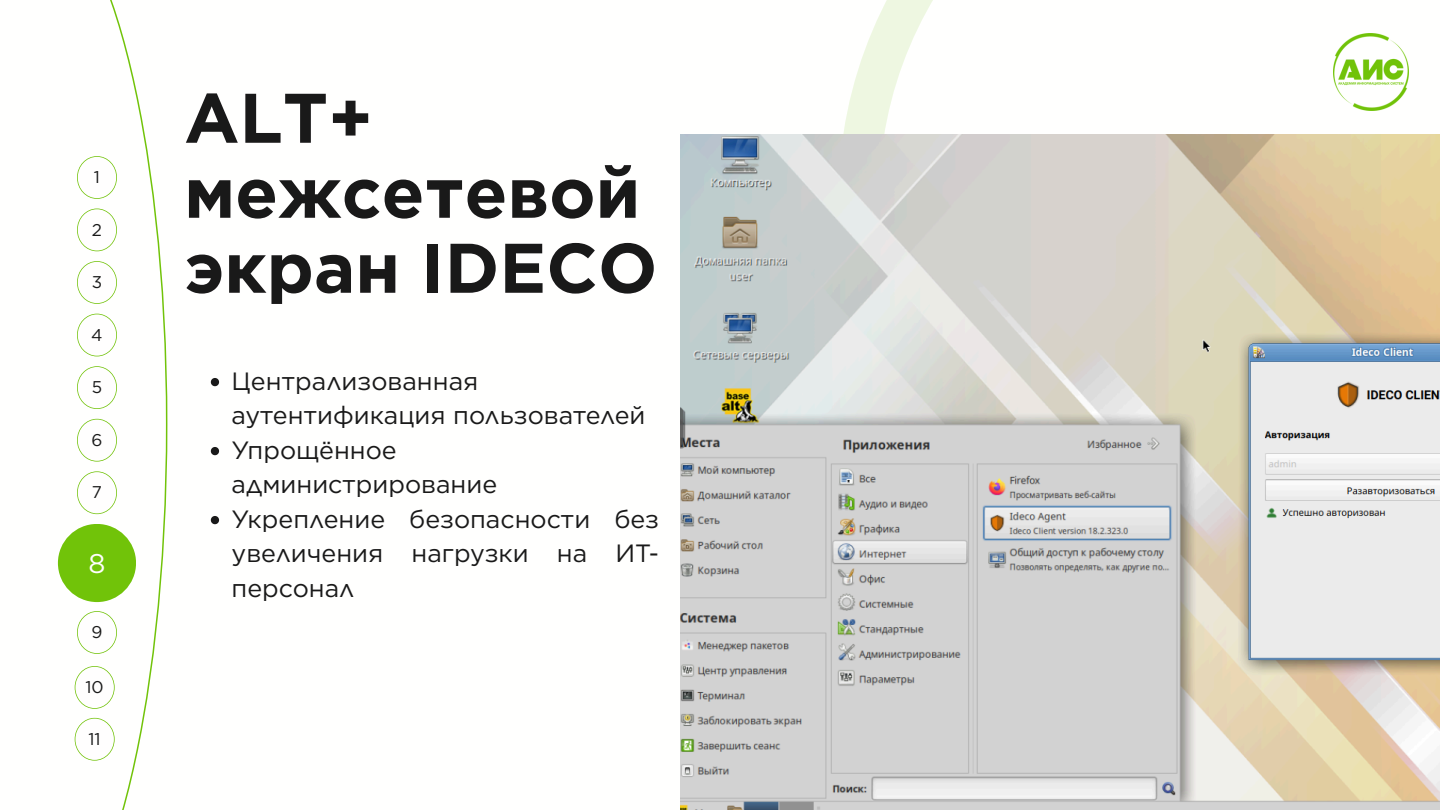
<style>
.page{position:relative;width:1440px;height:810px;background:#fff}
.page>*{position:absolute;margin:0;border:0;box-sizing:border-box;transform-origin:0 0}
.t1{font:700 70px/75px "Gotham";color:#191919}
.t2{font:27px "Gotham";color:#fffefe}
.t3{font:25px/34.5px "Gotham";color:#191919}
.t4{font:17px "Gotham";color:#191919}
</style>
<div class="page">
<svg style="left:843px;top:0;width:538px;height:134px"></svg>
<img style="left:681px;top:134px;width:759px;height:676px">
<svg style="left:57px;top:0;width:110px;height:810px"></svg>
<div style="left:58px;top:524px;width:78px;height:78px;background:#71c309;border-radius:50%"></div>
<svg style="left:77px;top:261px;width:40px;height:43px"></svg>
<svg style="left:77px;top:156px;width:40px;height:43px"></svg>
<svg style="left:77px;top:314px;width:40px;height:42px"></svg>
<svg style="left:77px;top:209px;width:40px;height:42px"></svg>
<svg style="left:77px;top:419px;width:40px;height:43px"></svg>
<svg style="left:77px;top:366px;width:40px;height:43px"></svg>
<svg style="left:77px;top:471px;width:40px;height:43px"></svg>
<svg style="left:77px;top:611px;width:40px;height:43px"></svg>
<svg style="left:75px;top:666px;width:39px;height:43px"></svg>
<svg style="left:75px;top:718px;width:39px;height:43px"></svg>
<svg style="left:211px;top:378px;width:8px;height:8px"></svg>
<svg style="left:211px;top:447px;width:8px;height:8px"></svg>
<svg style="left:211px;top:516px;width:8px;height:8px"></svg>
<img style="left:1334px;top:34px;width:75px;height:76px">
<p class="t4" style="left:94px;top:167px;width:8px">1</p>
<p class="t4" style="left:92px;top:219px;width:12px">2</p>
<p class="t4" style="left:92px;top:272px;width:12px">3</p>
<p class="t4" style="left:91px;top:324px;width:13px">4</p>
<p class="t4" style="left:92px;top:377px;width:12px">5</p>
<p class="t4" style="left:91px;top:429px;width:12px">6</p>
<p class="t4" style="left:92px;top:482px;width:12px">7</p>
<p class="t2" style="left:88px;top:547px;width:19px">8</p>
<p class="t4" style="left:91px;top:622px;width:12px">9</p>
<p class="t4" style="left:86px;top:677px;width:20px">10</p>
<p class="t4" style="left:89px;top:729px;width:14px">11</p>
<p class="t1" style="left:184px;top:80px;width:475px">ALT+ межсетевой экран IDECO</p>
<h1 class="t3" style="left:232px;top:364px;width:415px">Централизованная аутентификация пользователей</h1>
<p class="t3" style="left:232px;top:433px;width:267px">Упрощённое администрирование</p>
<p class="t3" style="left:232px;top:502px;width:429px;text-align:justify">Укрепление безопасности без увеличения нагрузки на ИТ&shy;персонал</p>
</div>
